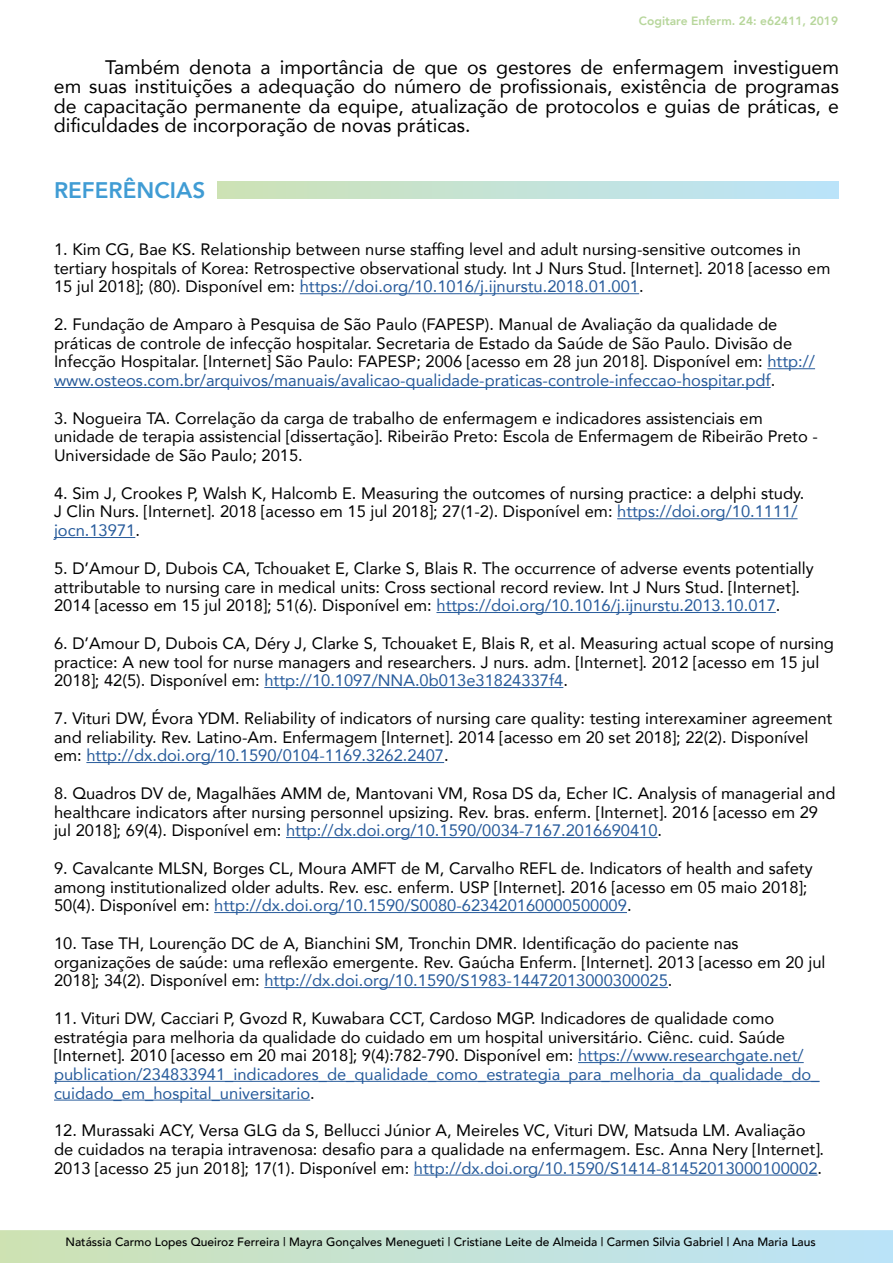
<style>
.page{position:relative;width:893px;height:1263px;background:#fff}
.page>*{position:absolute;margin:0;border:0;box-sizing:border-box;transform-origin:0 0}
.t1{font:800 22.5px "Avenir";color:#409cd4}
.t2{font:19.5px/19.5px "Avenir";color:#000;text-align:justify}
.t3{font:16.5px/18.8px "Avenir";color:#000}
.t4{font:500 12px "Avenir";color:#000}
.t5{font:800 12px "Avenir";color:#b7d69b}
.s1{color:#275b9b}
</style>
<div class="page">
<svg style="left:0;top:1230px;width:893px;height:33px;background:#c4e2d6"></svg>
<div style="left:218px;top:182px;width:621px;height:16px;background:linear-gradient(to right,#cde2b5,#bae3fb)"></div>
<hr style="left:300px;top:293px;width:339px;height:1px;background:#275b9b">
<hr style="left:767px;top:368px;width:48px;height:1px;background:#275b9b">
<hr style="left:54px;top:387px;width:717px;height:1px;background:#275b9b">
<hr style="left:617px;top:518px;width:181px;height:1px;background:#275b9b">
<hr style="left:54px;top:537px;width:81px;height:1px;background:#275b9b">
<hr style="left:436px;top:612px;width:340px;height:1px;background:#275b9b">
<hr style="left:264px;top:687px;width:299px;height:1px;background:#275b9b">
<hr style="left:86px;top:762px;width:358px;height:1px;background:#275b9b">
<hr style="left:286px;top:837px;width:371px;height:1px;background:#275b9b">
<hr style="left:214px;top:912px;width:413px;height:1px;background:#275b9b">
<hr style="left:264px;top:987px;width:404px;height:1px;background:#275b9b">
<hr style="left:578px;top:1062px;width:226px;height:1px;background:#275b9b">
<hr style="left:54px;top:1081px;width:765px;height:1px;background:#275b9b">
<hr style="left:54px;top:1100px;width:256px;height:1px;background:#275b9b">
<hr style="left:414px;top:1175px;width:403px;height:1px;background:#275b9b">
<p class="t5" style="left:639px;top:12px;width:201px">Cogitare Enferm. 24: e62411, 2019</p>
<p class="t2" style="left:54px;top:56px;width:786px;text-indent:51px">Também denota a importância de que os gestores de enfermagem investiguem em suas instituições a adequação do número de profissionais, existência de programas de capacitação permanente da equipe, atualização de protocolos e guias de práticas, e dificuldades de incorporação de novas práticas.</p>
<h1 class="t1" style="left:54px;top:173px;width:153px">REFERÊNCIAS</h1>
<p class="t3" style="left:54px;top:239px;width:778px">1. Kim CG, Bae KS. Relationship between nurse staffing level and adult nursing-sensitive outcomes in tertiary hospitals of Korea: Retrospective observational study. Int J Nurs Stud. [Internet]. 2018 [acesso em<br>15 jul 2018]; (80). Disponível em: <span class="s1">https://doi.org/10.1016/j.ijnurstu.2018.01.001</span>.</p>
<p class="t3" style="left:54px;top:314px;width:763px">2. Fundação de Amparo à Pesquisa de São Paulo (FAPESP). Manual de Avaliação da qualidade de práticas de controle de infecção hospitalar. Secretaria de Estado da Saúde de São Paulo. Divisão de Infecção Hospitalar. [Internet] São Paulo: FAPESP; 2006 [acesso em 28 jun 2018]. Disponível em: <span class="s1">http:// www.osteos.com.br/arquivos/manuais/avalicao-qualidade-praticas-controle-infeccao-hospitar.pdf</span>.</p>
<p class="t3" style="left:54px;top:408px;width:765px">3. Nogueira TA. Correlação da carga de trabalho de enfermagem e indicadores assistenciais em unidade de terapia assistencial [dissertação]. Ribeirão Preto: Escola de Enfermagem de Ribeirão Preto -<br>Universidade de São Paulo; 2015.</p>
<p class="t3" style="left:54px;top:483px;width:752px">4. Sim J, Crookes P, Walsh K, Halcomb E. Measuring the outcomes of nursing practice: a delphi study.<br>J Clin Nurs. [Internet]. 2018 [acesso em 15 jul 2018]; 27(1-2). Disponível em: <span class="s1">https://doi.org/10.1111/ jocn.13971</span>.</p>
<p class="t3" style="left:54px;top:558px;width:761px">5. D’Amour D, Dubois CA, Tchouaket E, Clarke S, Blais R. The occurrence of adverse events potentially attributable to nursing care in medical units: Cross sectional record review. Int J Nurs Stud. [Internet].<br>2014 [acesso em 15 jul 2018]; 51(6). Disponível em: <span class="s1">https://doi.org/10.1016/j.ijnurstu.2013.10.017</span>.</p>
<p class="t3" style="left:54px;top:633px;width:781px">6. D’Amour D, Dubois CA, Déry J, Clarke S, Tchouaket E, Blais R, et al. Measuring actual scope of nursing practice: A new tool for nurse managers and researchers. J nurs. adm. [Internet]. 2012 [acesso em 15 jul<br>2018]; 42(5). Disponível em: <span class="s1">http://10.1097/NNA.0b013e31824337f4</span>.</p>
<p class="t3" style="left:54px;top:708px;width:780px">7. Vituri DW, Évora YDM. Reliability of indicators of nursing care quality: testing interexaminer agreement and reliability. Rev. Latino-Am. Enfermagem [Internet]. 2014 [acesso em 20 set 2018]; 22(2). Disponível em: <span class="s1">http://dx.doi.org/10.1590/0104-1169.3262.2407</span>.</p>
<p class="t3" style="left:54px;top:783px;width:783px">8. Quadros DV de, Magalhães AMM de, Mantovani VM, Rosa DS da, Echer IC. Analysis of managerial and healthcare indicators after nursing personnel upsizing. Rev. bras. enferm. [Internet]. 2016 [acesso em 29 jul 2018]; 69(4). Disponível em: <span class="s1">http://dx.doi.org/10.1590/0034-7167.2016690410</span>.</p>
<p class="t3" style="left:54px;top:858px;width:760px">9. Cavalcante MLSN, Borges CL, Moura AMFT de M, Carvalho REFL de. Indicators of health and safety among institutionalized older adults. Rev. esc. enferm. USP [Internet]. 2016 [acesso em 05 maio 2018];<br>50(4). Disponível em: <span class="s1">http://dx.doi.org/10.1590/S0080-623420160000500009</span>.</p>
<p class="t3" style="left:54px;top:933px;width:773px">10. Tase TH, Lourenção DC de A, Bianchini SM, Tronchin DMR. Identificação do paciente nas organizações de saúde: uma reflexão emergente. Rev. Gaúcha Enferm. [Internet]. 2013 [acesso em 20 jul<br>2018]; 34(2). Disponível em: <span class="s1">http://dx.doi.org/10.1590/S1983-14472013000300025</span>.</p>
<p class="t3" style="left:54px;top:1008px;width:767px">11. Vituri DW, Cacciari P, Gvozd R, Kuwabara CCT, Cardoso MGP. Indicadores de qualidade como estratégia para melhoria da qualidade do cuidado em um hospital universitário. Ciênc. cuid. Saúde [Internet]. 2010 [acesso em 20 mai 2018]; 9(4):782-790. Disponível em: <span class="s1">https://www.researchgate.net/ publication/234833941_indicadores_de_qualidade_como_estrategia_para_melhoria_da_qualidade_do_ cuidado_em_hospital_universitario</span>.</p>
<p class="t3" style="left:54px;top:1121px;width:772px">12. Murassaki ACY, Versa GLG da S, Bellucci Júnior A, Meireles VC, Vituri DW, Matsuda LM. Avaliação de cuidados na terapia intravenosa: desafio para a qualidade na enfermagem. Esc. Anna Nery [Internet].<br>2013 [acesso 25 jun 2018]; 17(1). Disponível em: <span class="s1">http://dx.doi.org/10.1590/S1414-81452013000100002</span>.</p>
<p class="t4" style="left:65px;top:1232px;width:752px">Natássia Carmo Lopes Queiroz Ferreira | Mayra Gonçalves Menegueti | Cristiane Leite de Almeida | Carmen Silvia Gabriel | Ana Maria Laus</p>
</div>
